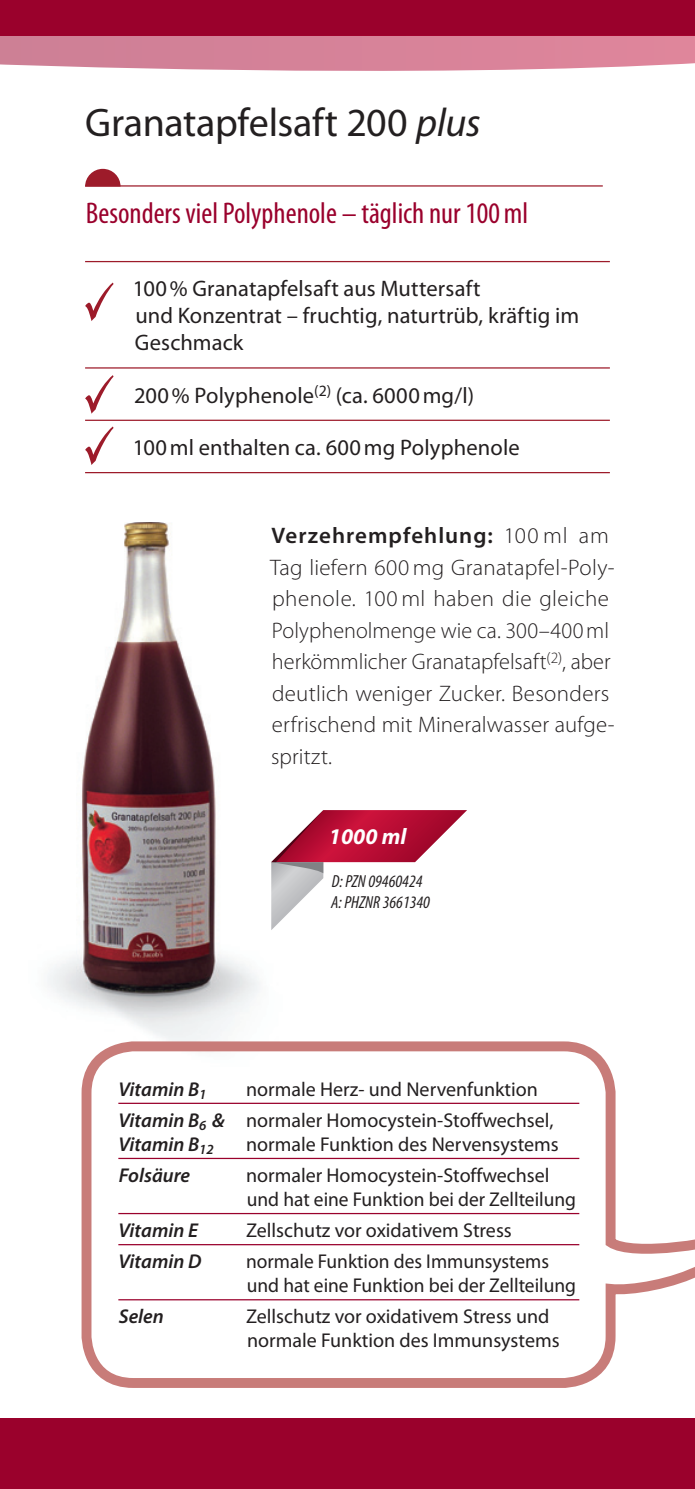
<style>
.page{position:relative;width:695px;height:1489px;background:#fff}
.page>*{position:absolute;margin:0;border:0;box-sizing:border-box;transform-origin:0 0}
._01_DrJM_Copy_Headli{font:40px "Myriad Pro";letter-spacing:-.01em;color:#231f20}
._03_DrJM_Copy_Strapl{font:condensed 30px "Myriad Pro";color:#9a012c}
._05_DrJM_Copy_Block{font:300 22.5px/31.5px "Myriad Pro";letter-spacing:.01em;color:#231f20}
.DrJM_Vorteile{font:22.5px/27px "Myriad Pro";letter-spacing:.005em;color:#231f20}
._07a_DrJM_Produktein{font:italic 700 22.5px "Myriad Pro";color:#fff}
.DrJM_Tables_Simple_G{font:20px/24px "Myriad Pro";color:#231f20}
.DrJM_Tables_Simple_G-2{font:italic 600 20px "Myriad Pro";color:#231f20}
._07b_DrJM_Art-Nr{font:italic condensed 17.5px/21px "Myriad Pro";color:#231f20}
.s1{font-style:italic}
.s2{font-weight:600}
.s3{font-weight:600;font-style:italic}
</style>
<div class="page">
<img style="left:47px;top:522px;width:212px;height:514px">
<svg style="left:81px;top:1036px;width:613px;height:352px"></svg>
<hr style="left:118px;top:1102px;width:461px;height:1px;background:#9a012c">
<hr style="left:118px;top:1157px;width:461px;height:1px;background:#9a012c">
<hr style="left:118px;top:1212px;width:461px;height:2px;background:#9a012c">
<hr style="left:118px;top:1243px;width:461px;height:2px;background:#9a012c">
<hr style="left:118px;top:1298px;width:461px;height:2px;background:#9a012c">
<div style="left:0;top:0;width:694px;height:35px;background:#9a012c"></div>
<svg style="left:0;top:35px;width:694px;height:36px;background:#d7879c"></svg>
<div style="left:0;top:1417px;width:694px;height:71px;background:#9a012c"></div>
<svg style="left:271px;top:810px;width:196px;height:120px"></svg>
<svg style="left:85px;top:169px;width:35px;height:16px"></svg>
<hr style="left:85px;top:185px;width:517px;height:1px;background:#9d1b2a">
<hr style="left:85px;top:261px;width:524px;height:1px;background:#9d1b2a">
<hr style="left:85px;top:367px;width:524px;height:1px;background:#9d1b2a">
<hr style="left:85px;top:419px;width:524px;height:2px;background:#9d1b2a">
<hr style="left:85px;top:472px;width:524px;height:1px;background:#9d1b2a">
<svg style="left:85px;top:282px;width:28px;height:39px"></svg>
<svg style="left:85px;top:375px;width:28px;height:39px"></svg>
<svg style="left:85px;top:426px;width:28px;height:39px"></svg>
<p class="_01_DrJM_Copy_Headli" style="left:85px;top:98px;width:397px">Granatapfelsaft 200 <span class="s1">plus</span></p>
<p class="_03_DrJM_Copy_Strapl" style="left:86px;top:194px;width:444px">Besonders viel Polyphenole – täglich nur 100ml</p>
<p class="DrJM_Vorteile" style="left:133px;top:275px;width:447px">100% Granatapfelsaft aus Muttersaft<br>und Konzentrat – fruchtig, naturtrüb, kräftig im<br>Geschmack</p>
<p class="DrJM_Vorteile" style="left:134px;top:381px;width:341px">200% Polyphenole<sup>(2)</sup> (ca. 6000mg/l)</p>
<p class="DrJM_Vorteile" style="left:133px;top:433px;width:388px">100ml enthalten ca. 600mg Polyphenole</p>
<p class="_05_DrJM_Copy_Block" style="left:270px;top:520px;width:346px"><span class="s2">Verzehrempfehlung:</span> 100 ml am<br>Tag liefern 600 mg Granatapfel-Poly&shy;phenole. 100 ml haben die gleiche<br>Polyphenolmenge wie ca. 300–400ml herkömmlicher Granatapfelsaft<sup>(2)</sup>, aber deutlich weniger Zucker. Besonders erfrischend mit Mineralwasser aufge&shy;spritzt.</p>
<p class="_07a_DrJM_Produktein" style="left:329px;top:822px;width:79px">1000 ml</p>
<p class="_07b_DrJM_Art-Nr" style="left:331px;top:870px;width:100px">D: PZN 09460424<br>A: PHZNR 3661340</p>
<p class="DrJM_Tables_Simple_G-2" style="left:118px;top:1076px;width:90px">Vitamin B<sub>1</sub></p>
<p class="DrJM_Tables_Simple_G" style="left:246px;top:1076px;width:293px">normale Herz- und Nervenfunktion</p>
<p class="DrJM_Tables_Simple_G" style="left:118px;top:1107px;width:436px"><span class="s3">Vitamin B</span><sub>6</sub> <span class="s3">&amp;</span> normaler Homocystein-Stoffwechsel,<br><span class="s3">Vitamin B</span><sub>12</sub></p>
<p class="DrJM_Tables_Simple_G" style="left:246px;top:1131px;width:314px">normale Funktion des Nervensystems</p>
<p class="DrJM_Tables_Simple_G-2" style="left:119px;top:1162px;width:73px">Folsäure</p>
<p class="DrJM_Tables_Simple_G" style="left:246px;top:1162px;width:331px">normaler Homocystein-Stoffwechsel und hat eine Funktion bei der Zellteilung</p>
<p class="DrJM_Tables_Simple_G-2" style="left:118px;top:1217px;width:81px">Vitamin E</p>
<p class="DrJM_Tables_Simple_G" style="left:246px;top:1217px;width:267px">Zellschutz vor oxidativem Stress</p>
<p class="DrJM_Tables_Simple_G-2" style="left:118px;top:1248px;width:85px">Vitamin D</p>
<p class="DrJM_Tables_Simple_G" style="left:246px;top:1248px;width:331px">normale Funktion des Immunsystems und hat eine Funktion bei der Zellteilung</p>
<p class="DrJM_Tables_Simple_G-2" style="left:119px;top:1303px;width:47px">Selen</p>
<p class="DrJM_Tables_Simple_G" style="left:246px;top:1303px;width:315px">Zellschutz vor oxidativem Stress und normale Funktion des Immunsystems</p>
</div>
